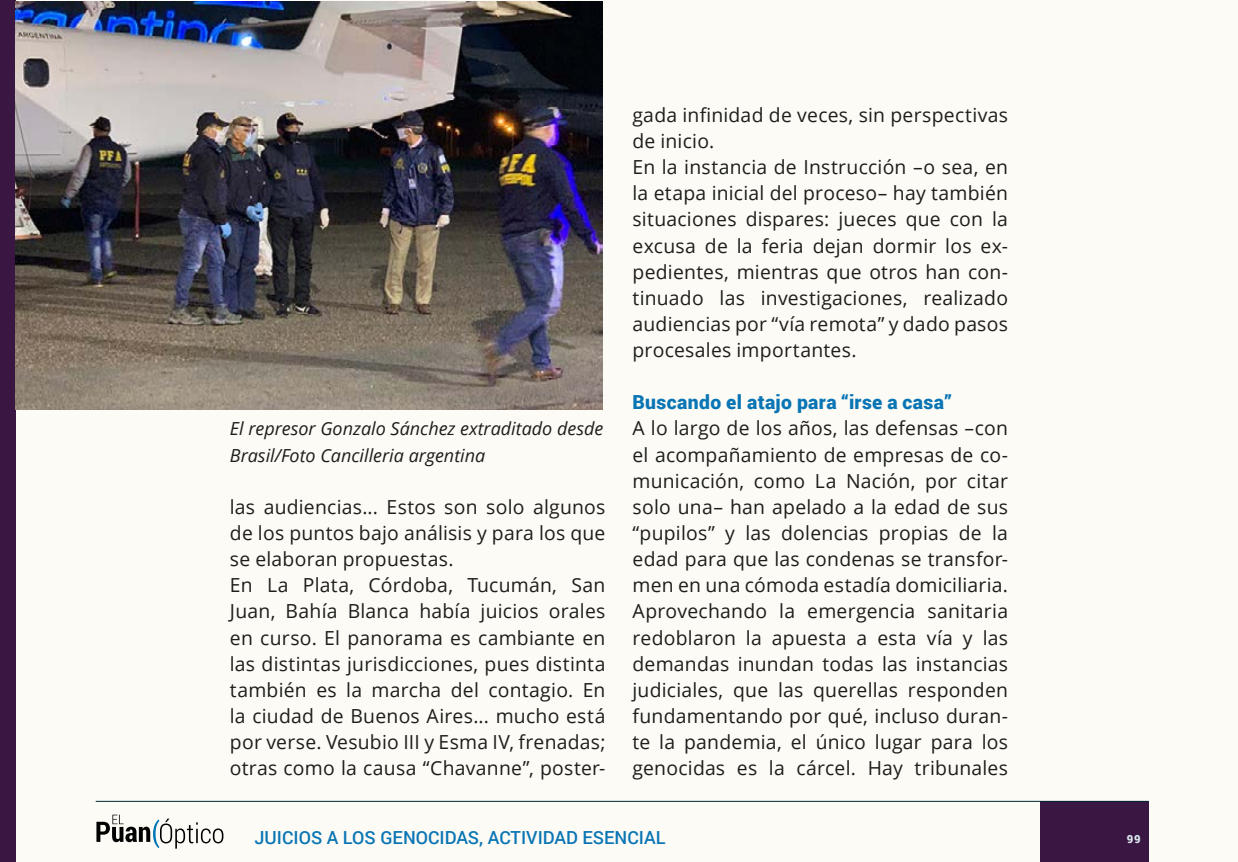
<style>
.page{position:relative;width:1238px;height:862px;background:#fff}
.page>*{position:absolute;margin:0;border:0;box-sizing:border-box;transform-origin:0 0}
.t1{font:19.35px/26.1px "Open Sans";letter-spacing:.01em;color:#1d1d1b}
.t2{font:900 19.35px "Roboto";letter-spacing:.02em;color:#0a75b4}
.t3{font:italic 18px/26.1px "Open Sans";color:#1d1d1b}
.t4{font:500 18px "Roboto";color:#0a75b4}
.t5{font:900 11.25px "Roboto";color:#dbe9ee}
</style>
<div class="page">
<div style="left:0;top:0;width:1237px;height:861px;background:#fcfbf6"></div>
<div style="left:0;top:0;width:16px;height:861px;background:#3a1642"></div>
<div style="left:1039px;top:800px;width:109px;height:61px;background:#3a1642"></div>
<hr style="left:96px;top:800px;width:1052px;height:1px;background:#002732">
<svg style="left:96px;top:814px;width:127px;height:34px"></svg>
<img style="left:16px;top:1px;width:586px;height:408px">
<p class="t3" style="left:230px;top:415px;width:375px">El represor Gonzalo Sánchez extraditado desde<br>Brasil/Foto Cancilleria argentina</p>
<p class="t1" style="left:230px;top:493px;width:377px">las audiencias... Estos son solo algunos de los puntos bajo análisis y para los que se elaboran propuestas.<br>En La Plata, Córdoba, Tucumán, San Juan, Bahía Blanca había juicios orales en curso. El panorama es cambiante en las distintas jurisdicciones, pues distinta también es la marcha del contagio. En la ciudad de Buenos Aires... mucho está por verse. Vesubio III y Esma IV, frenadas; otras como la causa “Chavanne”, poster-</p>
<p class="t1" style="left:632px;top:101px;width:377px">gada infinidad de veces, sin perspectivas de inicio.<br>En la instancia de Instrucción –o sea, en la etapa inicial del proceso– hay también situaciones dispares: jueces que con la excusa de la feria dejan dormir los ex&shy;pedientes, mientras que otros han con&shy;tinuado las investigaciones, realizado audiencias por “vía remota” y dado pasos procesales importantes.</p>
<p class="t2" style="left:632px;top:388px;width:320px">Buscando el atajo para “irse a casa”</p>
<p class="t1" style="left:632px;top:414px;width:377px;text-align:justify">A lo largo de los años, las defensas –con el acompañamiento de empresas de co&shy;municación, como La Nación, por citar solo una– han apelado a la edad de sus “pupilos” y las dolencias propias de la edad para que las condenas se transfor&shy;men en una cómoda estadía domiciliaria.<br>Aprovechando la emergencia sanitaria redoblaron la apuesta a esta vía y las demandas inundan todas las instancias judiciales, que las querellas responden fundamentando por qué, incluso duran&shy;te la pandemia, el único lugar para los genocidas es la cárcel. Hay tribunales</p>
<p class="t4" style="left:254px;top:824px;width:412px">JUICIOS A LOS GENOCIDAS, ACTIVIDAD ESENCIAL</p>
<p class="t5" style="left:1126px;top:830px;width:16px">99</p>
</div>
